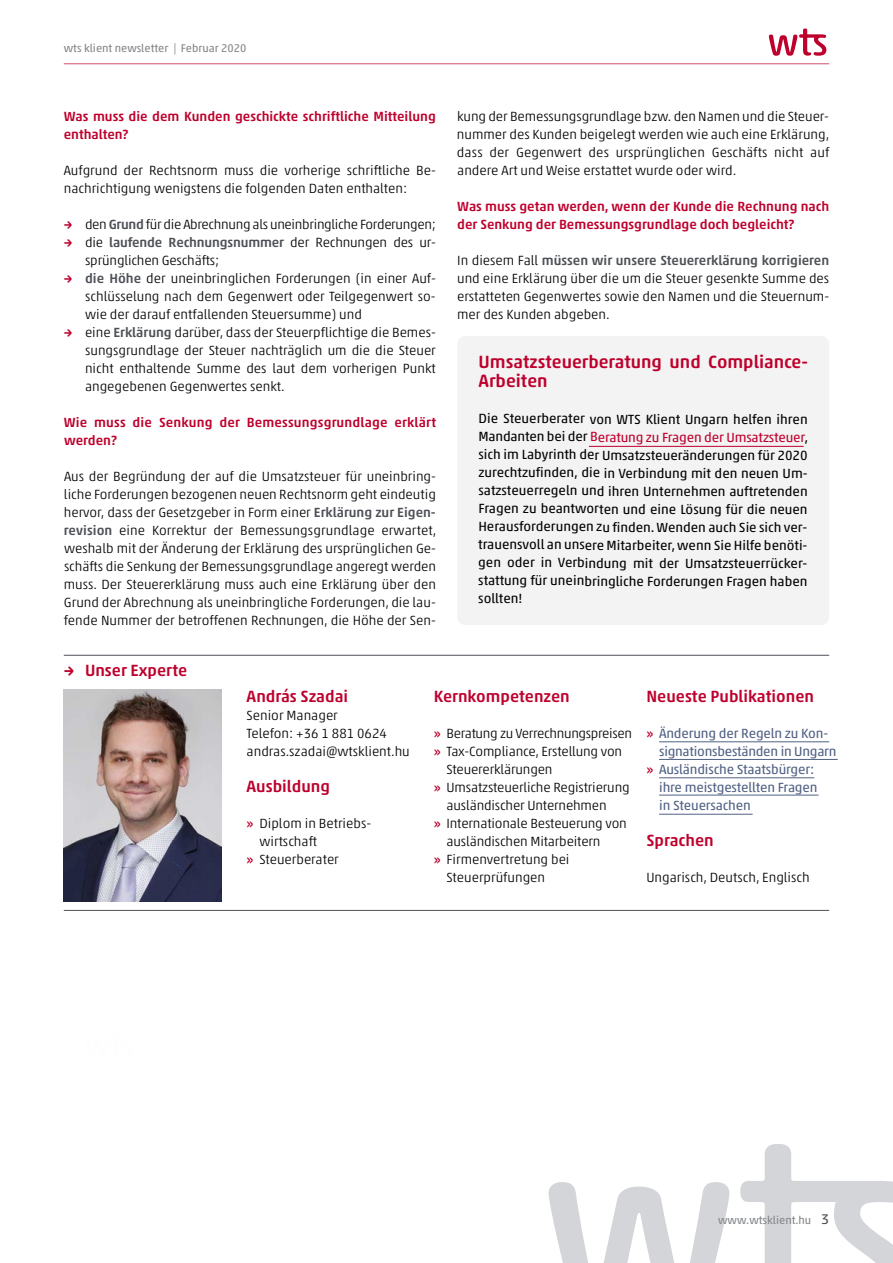
<style>
.page{position:relative;width:893px;height:1263px;background:#fff}
.page>*{position:absolute;margin:0;border:0;box-sizing:border-box;transform-origin:0 0}
.t1{font:500 18px/19.4px "Akko Rounded Pro";color:#be002d}
.t2{font:500 16.5px "Akko Pro";color:#be002d}
.t3{font:300 13.5px/18px "Akko Pro";color:#000;text-align:justify}
.t4{font:13.5px/18px "Akko Pro";color:#000;text-align:justify}
.t5{font:500 13.5px/18px "Akko Pro";color:#be002d}
.t6{font:13.5px "Akko Pro";letter-spacing:-.01em;color:#516184}
.t7{font:300 13.5px "Akko Pro";letter-spacing:-.02em;color:#000}
.t8{font:11.25px "Akko Pro";color:#838589}
.s1{font-family:"Akko Rounded Pro";font-weight:500;color:#be002d}
.s2{font-weight:500;color:#4e5157}
.s3{font-family:"Akko Rounded Pro"}
.s4{color:#be002d}
.s5{font-weight:500;color:#be002d}
.s6{font-size:14.25px;color:#4e5157}
</style>
<div class="page">
<svg style="left:769px;top:29px;width:57px;height:27px"></svg>
<hr style="left:64px;top:64px;width:765px;height:1px;background:#d24d6c">
<div style="left:457px;top:336px;width:372px;height:289px;background:#f3f3f3;border-radius:9px"></div>
<hr style="left:589px;top:446px;width:215px;height:1px;background:#be002d">
<svg style="left:549px;top:1182px;width:180px;height:81px"></svg>
<svg style="left:740px;top:1144px;width:153px;height:119px"></svg>
<img style="left:64px;top:689px;width:157px;height:213px">
<hr style="left:64px;top:655px;width:765px;height:1px;background:#4e5157">
<hr style="left:64px;top:910px;width:765px;height:1px;background:#4e5157">
<hr style="left:659px;top:741px;width:170px;height:1px;background:#516184">
<hr style="left:659px;top:759px;width:179px;height:1px;background:#516184">
<hr style="left:659px;top:777px;width:155px;height:1px;background:#516184">
<hr style="left:659px;top:795px;width:160px;height:1px;background:#516184">
<hr style="left:659px;top:814px;width:94px;height:1px;background:#516184">
<p class="t8" style="left:64px;top:42px;width:184px">wts klient newsletter | Februar 2020</p>
<p class="t5" style="left:64px;top:107px;width:374px">Was muss die dem Kunden geschickte schriftliche Mitteilung enthalten?</p>
<p class="t3" style="left:64px;top:161px;width:374px">Aufgrund der Rechtsnorm muss die vorherige schriftliche Be&shy;nachrichtigung wenigstens die folgenden Daten enthalten:</p>
<p class="t7" style="left:64px;top:216px;width:374px"><span class="s1">→</span> den <span class="s2">Grund</span> für die Abrechnung als uneinbringliche Forderungen;</p>
<p class="t3" style="left:85px;top:233px;width:352px;text-indent:-21px"><span class="s1">→</span> die <span class="s2">laufende Rechnungsnummer</span> der Rechnungen des ur&shy;sprünglichen Geschäfts;</p>
<p class="t3" style="left:85px;top:269px;width:352px;text-indent:-21px"><span class="s1">→</span> <span class="s2">die Höhe</span> der uneinbringlichen Forderungen (in einer Auf&shy;schlüsselung nach dem Gegenwert oder Teilgegenwert so&shy;wie der darauf entfallenden Steuersumme) und</p>
<p class="t3" style="left:85px;top:323px;width:352px;text-indent:-21px"><span class="s1">→</span> eine <span class="s2">Erklärung</span> darüber, dass der Steuerpflichtige die Bemes&shy;sungsgrundlage der Steuer nachträglich um die die Steuer nicht enthaltende Summe des laut dem vorherigen Punkt angegebenen Gegenwertes senkt.</p>
<p class="t5" style="left:64px;top:413px;width:374px">Wie muss die Senkung der Bemessungsgrundlage erklärt werden?</p>
<p class="t3" style="left:64px;top:467px;width:374px">Aus der Begründung der auf die Umsatzsteuer für uneinbring&shy;liche Forderungen bezogenen neuen Rechtsnorm geht eindeutig hervor, dass der Gesetzgeber in Form einer <span class="s2">Erklärung zur Eigen&shy;revision</span> eine Korrektur der Bemessungsgrundlage erwartet, weshalb mit der Änderung der Erklärung des ursprünglichen Ge&shy;schäfts die Senkung der Bemessungsgrundlage angeregt werden muss. Der Steuererklärung muss auch eine Erklärung über den Grund der Abrechnung als uneinbringliche Forderungen, die lau&shy;fende Nummer der betroffenen Rechnungen, die Höhe der Sen-</p>
<p class="t2" style="left:64px;top:660px;width:125px"><span class="s3">→</span> Unser Experte</p>
<p class="t3" style="left:457px;top:107px;width:374px">kung der Bemessungsgrundlage bzw. den Namen und die Steuer&shy;nummer des Kunden beigelegt werden wie auch eine Erklärung, dass der Gegenwert des ursprünglichen Geschäfts nicht auf andere Art und Weise erstattet wurde oder wird.</p>
<p class="t5" style="left:457px;top:197px;width:374px">Was muss getan werden, wenn der Kunde die Rechnung nach der Senkung der Bemessungsgrundlage doch begleicht?</p>
<p class="t3" style="left:457px;top:251px;width:374px">In diesem Fall <span class="s2">müssen wir unsere Steuererklärung korrigieren </span>und eine Erklärung über die um die Steuer gesenkte Summe des erstatteten Gegenwertes sowie den Namen und die Steuernum&shy;mer des Kunden abgeben.</p>
<h1 class="t1" style="left:479px;top:352px;width:331px">Umsatzsteuerberatung und Compliance-<br>Arbeiten</h1>
<p class="t4" style="left:478px;top:410px;width:331px">Die Steuerberater von WTS Klient Ungarn helfen ihren Mandanten bei der <span class="s4">Beratung zu Fragen der Umsatzsteuer</span>, sich im Labyrinth der Umsatzsteueränderungen für 2020 zurechtzufinden, die in Verbindung mit den neuen Um&shy;satzsteuerregeln und ihren Unternehmen auftretenden Fragen zu beantworten und eine Lösung für die neuen Herausforderungen zu finden. Wenden auch Sie sich ver&shy;trauensvoll an unsere Mitarbeiter, wenn Sie Hilfe benöti&shy;gen oder in Verbindung mit der Umsatzsteuerrücker&shy;stattung für uneinbringliche Forderungen Fragen haben sollten!</p>
<p class="t2" style="left:247px;top:686px;width:103px">András Szadai</p>
<p class="t3" style="left:247px;top:706px;width:165px;text-align:left">Senior Manager<br>Telefon: +36 1 881 0624 andras.szadai@wtsklient.hu</p>
<p class="t2" style="left:247px;top:776px;width:85px">Ausbildung</p>
<p class="t3" style="left:247px;top:814px;width:126px"><span class="s5">»</span> Diplom in Betriebs-</p>
<p class="t3" style="left:259px;top:832px;width:59px">wirtschaft</p>
<p class="t3" style="left:247px;top:850px;width:94px"><span class="s5">»</span> Steuerberater</p>
<p class="t2" style="left:434px;top:686px;width:138px">Kernkompetenzen</p>
<p class="t7" style="left:434px;top:725px;width:200px"><span class="s5">»</span> Beratung zu Verrechnungspreisen</p>
<p class="t3" style="left:434px;top:742px;width:190px"><span class="s5">»</span> Tax-Compliance, Erstellung von</p>
<p class="t3" style="left:446px;top:760px;width:107px">Steuererklärungen</p>
<p class="t3" style="left:434px;top:778px;width:197px"><span class="s5">»</span> Umsatzsteuerliche Registrierung</p>
<p class="t3" style="left:446px;top:796px;width:162px">ausländischer Unternehmen</p>
<p class="t3" style="left:434px;top:814px;width:195px"><span class="s5">»</span> Internationale Besteuerung von</p>
<p class="t3" style="left:446px;top:832px;width:155px">ausländischen Mitarbeitern</p>
<p class="t3" style="left:434px;top:850px;width:137px"><span class="s5">»</span> Firmenvertretung bei</p>
<p class="t3" style="left:446px;top:868px;width:100px">Steuerprüfungen</p>
<p class="t2" style="left:646px;top:686px;width:169px">Neueste Publikationen</p>
<p class="t6" style="left:646px;top:725px;width:183px"><span class="s5">»</span> Änderung der Regeln zu Kon-</p>
<p class="t6" style="left:659px;top:743px;width:179px">signationsbeständen in Ungarn</p>
<p class="t6" style="left:646px;top:761px;width:169px"><span class="s5">»</span> Ausländische Staatsbürger:</p>
<p class="t6" style="left:659px;top:779px;width:160px">ihre meistgestellten Fragen</p>
<p class="t6" style="left:659px;top:797px;width:93px">in Steuersachen</p>
<p class="t2" style="left:646px;top:830px;width:69px">Sprachen</p>
<p class="t3" style="left:646px;top:868px;width:165px">Ungarisch, Deutsch, Englisch</p>
<p class="t8" style="left:718px;top:1213px;width:113px">www.wtsklient.hu <span class="s6">3</span></p>
</div>
